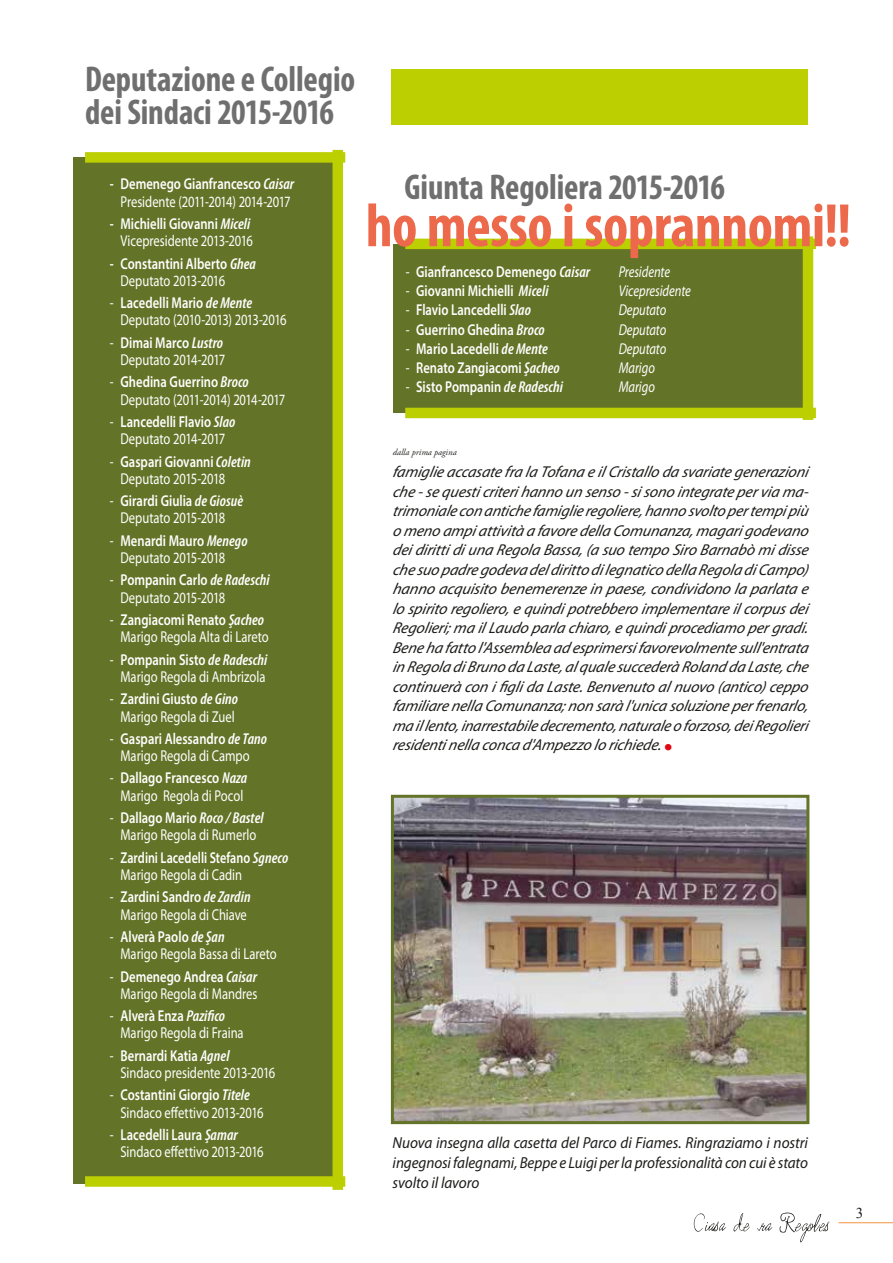
<style>
.page{position:relative;width:893px;height:1263px;background:#fff}
.page>*{position:absolute;margin:0;border:0;box-sizing:border-box;transform-origin:0 0}
.t1{font:700 condensed 61.8px "Myriad Pro";letter-spacing:-.005em;color:#ed694b;scale:.95 1}
.t2{font:700 condensed 36px/33px "Myriad Pro";letter-spacing:-.005em;color:#706f6f;scale:.95 1}
.t3{font:italic 16.05px/19.8px "Myriad Pro";letter-spacing:-.005em;color:#1d1d1b;text-align:justify;scale:.95 1}
.t4{font:15.75px/17.2px "Myriad Pro";letter-spacing:-.005em;color:#fff;scale:.8 1}
.t5{font:italic 15.75px/19.5px "Myriad Pro";letter-spacing:-.005em;color:#1d1d1b}
.t6{font:600 15.75px/17.2px "Myriad Pro";color:#fff;scale:.8 1}
.t7{font:italic 15.75px "Myriad Pro";letter-spacing:-.005em;color:#fff;scale:.8 1}
.t8{font:600 15.75px/17.2px "Myriad Pro";color:#fff;scale:.77 1}
.t9{font:15px "Times New Roman";color:#1d1d1b}
.t10{font:italic 9px "Adobe Garamond Pro";color:#1d1d1b}
.s1{font-weight:600}
.s2{font-weight:600;font-style:italic;font-stretch:condensed}
.s3{font-style:italic;font-stretch:condensed}
.s4{font-weight:400}
.s5{font-family:"Adobe Garamond Pro";font-style:normal;font-size:23.25px;color:#e30613}
</style>
<div class="page">
<hr style="left:838px;top:1222px;width:55px;height:1px;background:#f4943f">
<svg style="left:694px;top:1212px;width:135px;height:30px"></svg>
<img style="left:395px;top:799px;width:410px;height:321px">
<div style="left:391px;top:795px;width:418px;height:329px;border:3px solid #637327"></div>
<div style="left:391px;top:69px;width:417px;height:56px;background:#bccf00"></div>
<div style="left:74px;top:157px;width:264px;height:1026px;background:#637327"></div>
<div style="left:393px;top:244px;width:411px;height:168px;background:#637327"></div>
<div style="left:85px;top:152px;width:260px;height:11px;background:#bccf00"></div>
<div style="left:85px;top:1176px;width:260px;height:11px;background:#bccf00"></div>
<div style="left:405px;top:239px;width:411px;height:10px;background:#bccf00"></div>
<div style="left:405px;top:408px;width:411px;height:10px;background:#bccf00"></div>
<div style="left:333px;top:150px;width:10px;height:1040px;background:#bccf00"></div>
<div style="left:803px;top:236px;width:10px;height:184px;background:#bccf00"></div>
<h2 class="t2" style="left:85px;top:62px;width:286px">Deputazione e Collegio dei Sindaci 2015-2016</h2>
<p class="t4" style="left:110px;top:175px;width:232px;text-align:center"><span class="s1">- Demenego Gianfrancesco</span> <span class="s2">Caisar<br></span>Presidente (2011-2014) 2014-2017</p>
<p class="t4" style="left:110px;top:215px;width:180px;text-align:right"><span class="s1">- Michielli Giovanni</span> <span class="s2">Miceli<br></span>Vicepresidente 2013-2016</p>
<p class="t6" style="left:120px;top:254px;width:171px;text-indent:-10px">- Constantini Alberto <span class="s3">Ghea<br></span><span class="s4">Deputato 2013-2016</span></p>
<p class="t4" style="left:120px;top:294px;width:209px;text-indent:-10px">- <span class="s1">Lacedelli Mario</span> <span class="s2">de Mente<br></span>Deputato (2010-2013) 2013-2016</p>
<p class="t4" style="left:110px;top:334px;width:146px;text-align:right">- <span class="s1">Dimai Marco</span> <span class="s2">Lustro<br></span>Deputato 2014-2017</p>
<p class="t4" style="left:120px;top:373px;width:208px;text-indent:-10px">- <span class="s1">Ghedina Guerrino</span> <span class="s2">Broco<br></span>Deputato (2011-2014) 2014-2017</p>
<p class="t4" style="left:110px;top:413px;width:158px;text-align:center">- <span class="s1">Lancedelli Flavio</span> <span class="s2">Slao<br></span>Deputato 2014-2017</p>
<p class="t4" style="left:120px;top:452px;width:164px;text-indent:-10px">- <span class="s1">Gaspari Giovanni</span> <span class="s2">Coletin<br></span>Deputato 2015-2018</p>
<p class="t4" style="left:110px;top:492px;width:168px;text-align:center">- <span class="s1">Girardi Giulia</span> <span class="s2">de Giosuè<br></span>Deputato 2015-2018</p>
<p class="t4" style="left:120px;top:532px;width:160px;text-indent:-10px">- <span class="s1">Menardi Mauro</span> <span class="s2">Menego<br></span>Deputato 2015-2018</p>
<p class="t4" style="left:120px;top:571px;width:188px;text-indent:-10px">- <span class="s1">Pompanin Carlo</span> <span class="s2">de Radeschi<br></span>Deputato 2015-2018</p>
<p class="t4" style="left:120px;top:611px;width:187px;text-indent:-10px">- <span class="s1">Zangiacomi Renato</span> <span class="s2">Şacheo<br></span>Marigo Regola Alta di Lareto</p>
<p class="t4" style="left:110px;top:650px;width:198px;text-align:center">- <span class="s1">Pompanin Sisto</span> <span class="s2">de Radeschi<br></span>Marigo Regola di Ambrizola</p>
<p class="t4" style="left:110px;top:690px;width:162px;text-align:center">- <span class="s1">Zardini Giusto</span> <span class="s2">de Gino<br></span>Marigo Regola di Zuel</p>
<p class="t4" style="left:110px;top:730px;width:198px;text-align:center">- <span class="s1">Gaspari Alessandro</span> <span class="s2">de Tano<br></span>Marigo Regola di Campo</p>
<p class="t4" style="left:110px;top:769px;width:173px;text-align:center">- <span class="s1">Dallago Francesco</span> <span class="s2">Naza<br></span>Marigo Regola di Pocol</p>
<p class="t4" style="left:110px;top:809px;width:194px;text-align:center">- <span class="s1">Dallago Mario</span> <span class="s2">Roco / Bastel<br></span>Marigo Regola di Rumerlo</p>
<p class="t8" style="left:120px;top:848px;width:219px;text-indent:-10px"><span class="s4">-</span> Zardini Lacedelli Stefano <span class="s3">Sgneco<br></span><span class="s4">Marigo Regola di Cadin</span></p>
<p class="t4" style="left:110px;top:888px;width:177px;text-align:center">- <span class="s1">Zardini Sandro</span> <span class="s2">de Zardin<br></span>Marigo Regola di Chiave</p>
<p class="t4" style="left:120px;top:928px;width:197px;text-indent:-10px">- <span class="s1">Alverà Paolo</span> <span class="s2">de Şan<br></span>Marigo Regola Bassa di Lareto</p>
<p class="t4" style="left:110px;top:967px;width:186px;text-align:right">- <span class="s1">Demenego Andrea</span> <span class="s2">Caisar<br></span>Marigo Regola di Mandres</p>
<p class="t4" style="left:120px;top:1007px;width:155px;text-indent:-10px">- <span class="s1">Alverà Enza</span> <span class="s2">Pazifico<br></span>Marigo Regola di Fraina</p>
<p class="t4" style="left:120px;top:1046px;width:195px;text-indent:-10px">- <span class="s1">Bernardi Katia</span> <span class="s2">Agnel<br></span>Sindaco presidente 2013-2016</p>
<p class="t4" style="left:120px;top:1086px;width:180px;text-indent:-10px">- <span class="s1">Costantini Giorgio</span> <span class="s2">Titele<br></span>Sindaco effettivo 2013-2016</p>
<p class="t4" style="left:120px;top:1126px;width:180px;text-indent:-10px">- <span class="s1">Lacedelli Laura</span> <span class="s2">Şamar<br></span>Sindaco effettivo 2013-2016</p>
<h2 class="t2" style="left:404px;top:169px;width:339px">Giunta Regoliera 2015-2016</h2>
<h1 class="t1" style="left:366px;top:187px;width:512px">ho messo i soprannomi!!</h1>
<p class="t6" style="left:406px;top:263px;width:232px"><span class="s4">-</span> Gianfrancesco Demenego <span class="s3">Caisar</span></p>
<p class="t7" style="left:619px;top:262px;width:66px">Presidente</p>
<p class="t6" style="left:406px;top:282px;width:180px"><span class="s4">-</span> Giovanni Michielli <span class="s3">Miceli</span></p>
<p class="t7" style="left:619px;top:281px;width:92px">Vicepresidente</p>
<p class="t6" style="left:406px;top:301px;width:158px"><span class="s4">-</span> Flavio Lancedelli <span class="s3">Slao</span></p>
<p class="t7" style="left:619px;top:300px;width:61px">Deputato</p>
<p class="t6" style="left:406px;top:320px;width:175px"><span class="s4">-</span> Guerrino Ghedina <span class="s3">Broco</span></p>
<p class="t7" style="left:619px;top:320px;width:61px">Deputato</p>
<p class="t6" style="left:406px;top:340px;width:179px"><span class="s4">-</span> Mario Lacedelli <span class="s3">de Mente</span></p>
<p class="t7" style="left:619px;top:339px;width:61px">Deputato</p>
<p class="t6" style="left:406px;top:359px;width:194px"><span class="s4">-</span> Renato Zangiacomi <span class="s3">Şacheo</span></p>
<p class="t7" style="left:619px;top:358px;width:47px">Marigo</p>
<p class="t6" style="left:406px;top:378px;width:198px"><span class="s4">-</span> Sisto Pompanin <span class="s3">de Radeschi</span></p>
<p class="t7" style="left:619px;top:377px;width:47px">Marigo</p>
<p class="t10" style="left:393px;top:446px;width:65px">dalla prima pagina</p>
<p class="t5" style="left:392px;top:462px;width:421px">famiglieaccasatefra la Tofana eilCristallo da svariategenerazioni che-sequesticriterihanno un senso -sisono integratepervia ma&shy;trimonialecon antichefamiglieregoliere, hanno svolto p ertemp ip iù o meno ampiattività a favoredella Comunanza, magarigodevano deidirittidiuna Regola Bassa, (a suo temp o Siro Barnabò midisse chesuo p adregodeva deldiritto dilegnatico della Regola diCamp o) hanno acquisito benemerenzein paese, condividono la parlata e lo sp irito regoliero, equindip otrebbero imp lementareilcorp usdei Regolieri; ma ilLaudo p arla chiaro, equindip rocediamo p ergradi.<br>Beneha fatto l'Assemblea ad esprimersifavorevolmentesull'entrata in Regola diBruno da Laste, alqualesuccederà Roland da Laste, che continuerà con ifiglida Laste.Benvenuto alnuovo (antico) cepp o familiarenella Comunanza; non sarà l'unica soluzioneperfrenarlo, ma illento, inarrestabiledecremento, naturaleo forzoso, deiRegolieri residentinella conca d'Amp ezzo lo richiede.<span class="s5">•</span></p>
<p class="t3" style="left:393px;top:1132px;width:439px">Nuova insegna alla casetta del Parco di Fiames. Ringraziamo i nostri ingegnosi falegnami, Beppe e Luigi per la professionalità con cui è stato svolto il lavoro</p>
<p class="t9" style="left:856px;top:1203px;width:9px">3</p>
</div>
